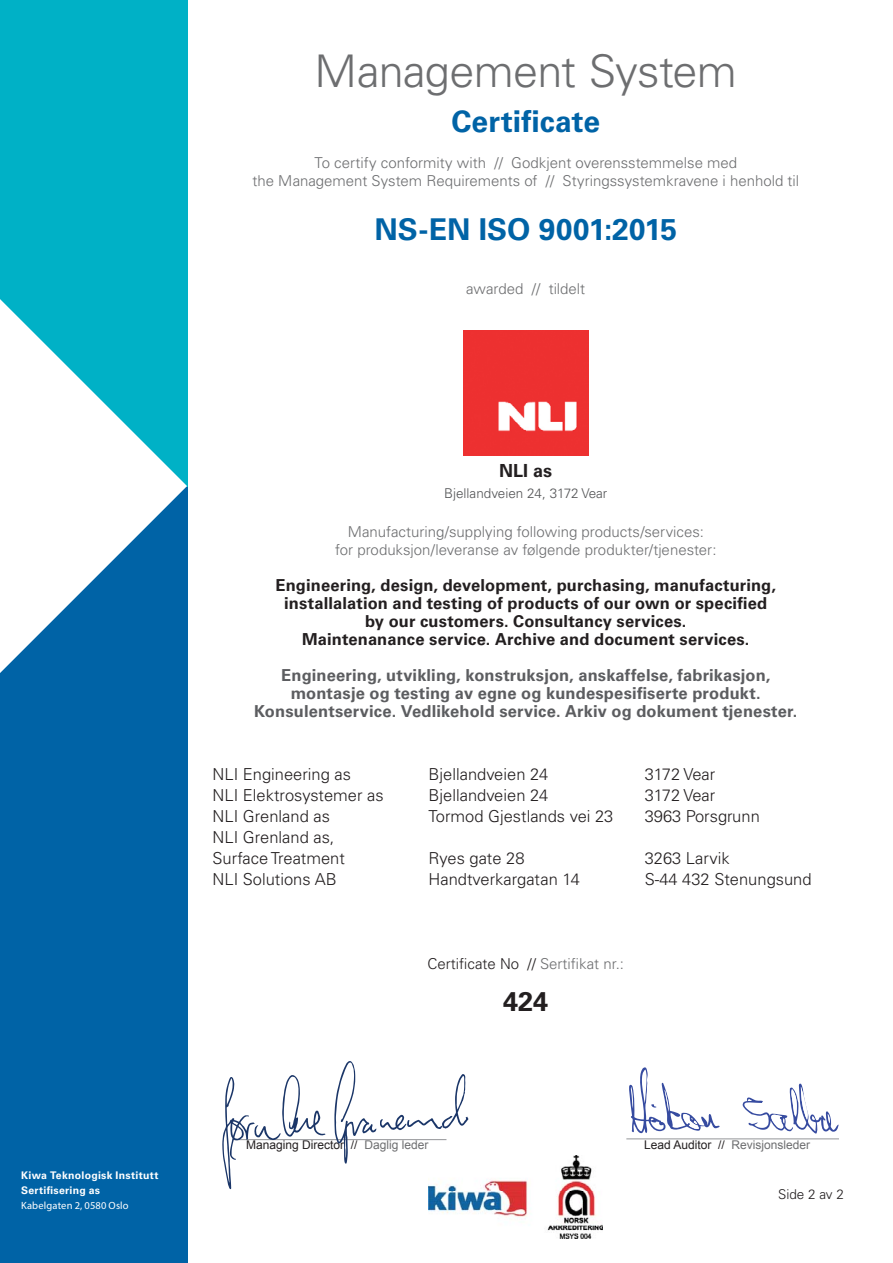
<style>
.page{position:relative;width:893px;height:1263px;background:#fff}
.page>*{position:absolute;margin:0;border:0;box-sizing:border-box;transform-origin:0 0}
.t1{font:300 45px "Univers LT Std";letter-spacing:-.015em;color:#6d6e70}
.t2{font:700 30px "Univers LT Std";color:#0063a6}
.t3{font:700 27px "Univers LT Std";color:#231f20}
.t4{font:700 18px "Univers LT Std";color:#231f20}
.t5{font:300 16.5px/21px "Univers LT Std";color:#231f20}
.t6{font:700 16.5px/18px "Univers LT Std";letter-spacing:.01em;color:#231f20;text-align:center}
.t7{font:700 16.5px/18px "Univers LT Std";letter-spacing:.005em;color:#5c5d60;text-align:center}
.t8{font:300 15px/18px "Univers LT Std";color:#6d6e70;text-align:center}
.t9{font:300 15px "Univers LT Std";color:#231f20}
.t10{font:300 13.5px "Univers LT Std";color:#535456}
.t11{font:300 13.5px "Univers LT Std";color:#231f20}
.t12{font:12px "Arial";color:#231f20}
.t13{font:12px "Arial";color:#6d6e70}
.t14{font:700 10.5px/15px "Univers LT Std";letter-spacing:.025em;color:#fff}
.t15{font:10.5px "Myriad Pro";letter-spacing:.015em;color:#fff}
.s1{color:#6d6e70}
.s2{color:#231f20}
</style>
<div class="page">
<div style="left:0;top:486px;width:187px;height:777px;background:#0063a6"></div>
<div style="left:0;top:0;width:187px;height:486px;background:#00b1c6"></div>
<svg style="left:0;top:299px;width:187px;height:374px;fill:#fff"></svg>
<svg style="left:626px;top:1067px;width:213px;height:72px"></svg>
<hr style="left:234px;top:1139px;width:212px;height:1px;background:#939598">
<hr style="left:626px;top:1139px;width:213px;height:1px;background:#939598">
<img style="left:428px;top:1155px;width:174px;height:83px">
<img style="left:463px;top:330px;width:125px;height:125px">
<svg style="left:334px;top:1061px;width:134px;height:103px"></svg>
<svg style="left:222px;top:1075px;width:103px;height:114px"></svg>
<h1 class="t1" style="left:315px;top:52px;width:424px">Management System</h1>
<h2 class="t2" style="left:451px;top:108px;width:150px">Certificate</h2>
<p class="t8" style="left:252px;top:154px;width:548px">To certify conformity with // Godkjent overensstemmelse med<br>the Management System Requirements of // Styringssystemkravene i henhold til</p>
<h2 class="t2" style="left:374px;top:216px;width:304px">NS-EN ISO 9001:2015</h2>
<p class="t8" style="left:466px;top:280px;width:120px">awarded // tildelt</p>
<p class="t14" style="left:21px;top:1168px;width:139px">Kiwa Teknologisk Institutt<br>Sertifisering as</p>
<p class="t15" style="left:21px;top:1199px;width:109px">Kabelgaten 2, 0580 Oslo</p>
<p class="t4" style="left:499px;top:463px;width:55px">NLI as</p>
<p class="t10" style="left:444px;top:487px;width:165px">Bjellandveien 24, 3172 Vear</p>
<p class="t8" style="left:335px;top:523px;width:383px">Manufacturing/supplying following products/services:<br>for produksjon/leveranse av følgende produkter/tjenester:</p>
<p class="t6" style="left:276px;top:577px;width:502px">Engineering, design, development, purchasing, manufacturing, installalation and testing of products of our own or specified by our customers. Consultancy services.<br>Maintenanance service. Archive and document services.</p>
<p class="t7" style="left:254px;top:667px;width:544px">Engineering, utvikling, konstruksjon, anskaffelse, fabrikasjon, montasje og testing av egne og kundespesifiserte produkt.<br>Konsulentservice. Vedlikehold service. Arkiv og dokument tjenester.</p>
<p class="t5" style="left:213px;top:764px;width:140px">NLI Engineering as</p>
<p class="t5" style="left:429px;top:764px;width:121px">Bjellandveien 24</p>
<p class="t5" style="left:645px;top:764px;width:72px">3172 Vear</p>
<p class="t5" style="left:213px;top:785px;width:173px">NLI Elektrosystemer as</p>
<p class="t5" style="left:429px;top:785px;width:121px">Bjellandveien 24</p>
<p class="t5" style="left:645px;top:785px;width:72px">3172 Vear</p>
<p class="t5" style="left:213px;top:806px;width:119px">NLI Grenland as</p>
<p class="t5" style="left:429px;top:806px;width:186px">Tormod Gjestlands vei 23</p>
<p class="t5" style="left:645px;top:806px;width:117px">3963 Porsgrunn</p>
<p class="t5" style="left:213px;top:827px;width:134px">NLI Grenland as,<br>Surface Treatment</p>
<p class="t5" style="left:429px;top:848px;width:97px">Ryes gate 28</p>
<p class="t5" style="left:645px;top:848px;width:87px">3263 Larvik</p>
<p class="t5" style="left:213px;top:869px;width:126px">NLI Solutions AB</p>
<p class="t5" style="left:429px;top:869px;width:153px">Handtverkargatan 14</p>
<p class="t5" style="left:645px;top:869px;width:168px">S-44 432 Stenungsund</p>
<p class="t9" style="left:427px;top:957px;width:198px">Certificate No // <span class="s1">Sertifikat nr.:</span></p>
<h3 class="t3" style="left:503px;top:990px;width:47px">424</h3>
<p class="t12" style="left:246px;top:1138px;width:184px">Managing Director // <span class="s1">Daglig leder</span></p>
<p class="t13" style="left:644px;top:1138px;width:168px"><span class="s2">Lead Auditor //</span> Revisjonsleder</p>
<p class="t11" style="left:778px;top:1188px;width:67px">Side 2 av 2</p>
</div>
